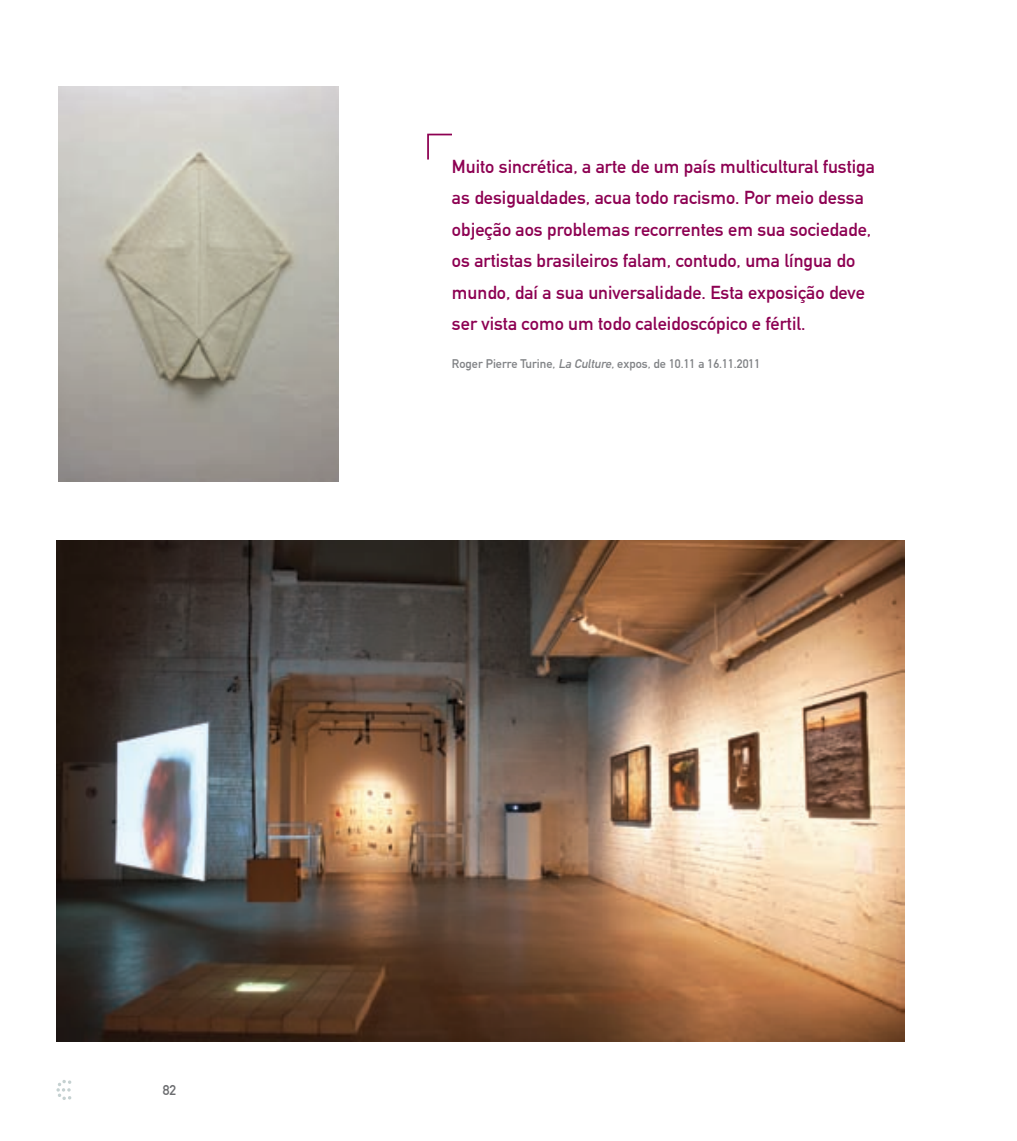
<style>
.page{position:relative;width:1017px;height:1141px;background:#fff}
.page>*{position:absolute;margin:0;border:0;box-sizing:border-box;transform-origin:0 0}
.t1{font:18.38px/31.5px "DIN Mittelschrift";color:#8d0052}
.t2{font:14px "DIN Mittelschrift";color:#6c6d70}
.t3{font:12.25px "DIN Mittelschrift";color:#808285}
.s1{font-style:italic}
</style>
<div class="page">
<svg style="left:56px;top:1080px;width:15px;height:20px"></svg>
<img style="left:56px;top:541px;width:848px;height:501px">
<svg style="left:427px;top:133px;width:25px;height:27px"></svg>
<img style="left:58px;top:86px;width:281px;height:395px">
<p class="t1" style="left:452px;top:151px;width:424px">Muito sincrética, a arte de um país multicultural fustiga as desigualdades, acua todo racismo. Por meio dessa objeção aos problemas recorrentes em sua sociedade, os artistas brasileiros falam, contudo, uma língua do mundo, daí a sua universalidade. Esta exposição deve ser vista como um todo caleidoscópico e fértil.</p>
<p class="t3" style="left:452px;top:356px;width:310px">Roger Pierre Turine, <span class="s1">La Culture</span>, expos, de 10.11 a 16.11.2011</p>
<p class="t2" style="left:163px;top:1082px;width:15px">82</p>
</div>
